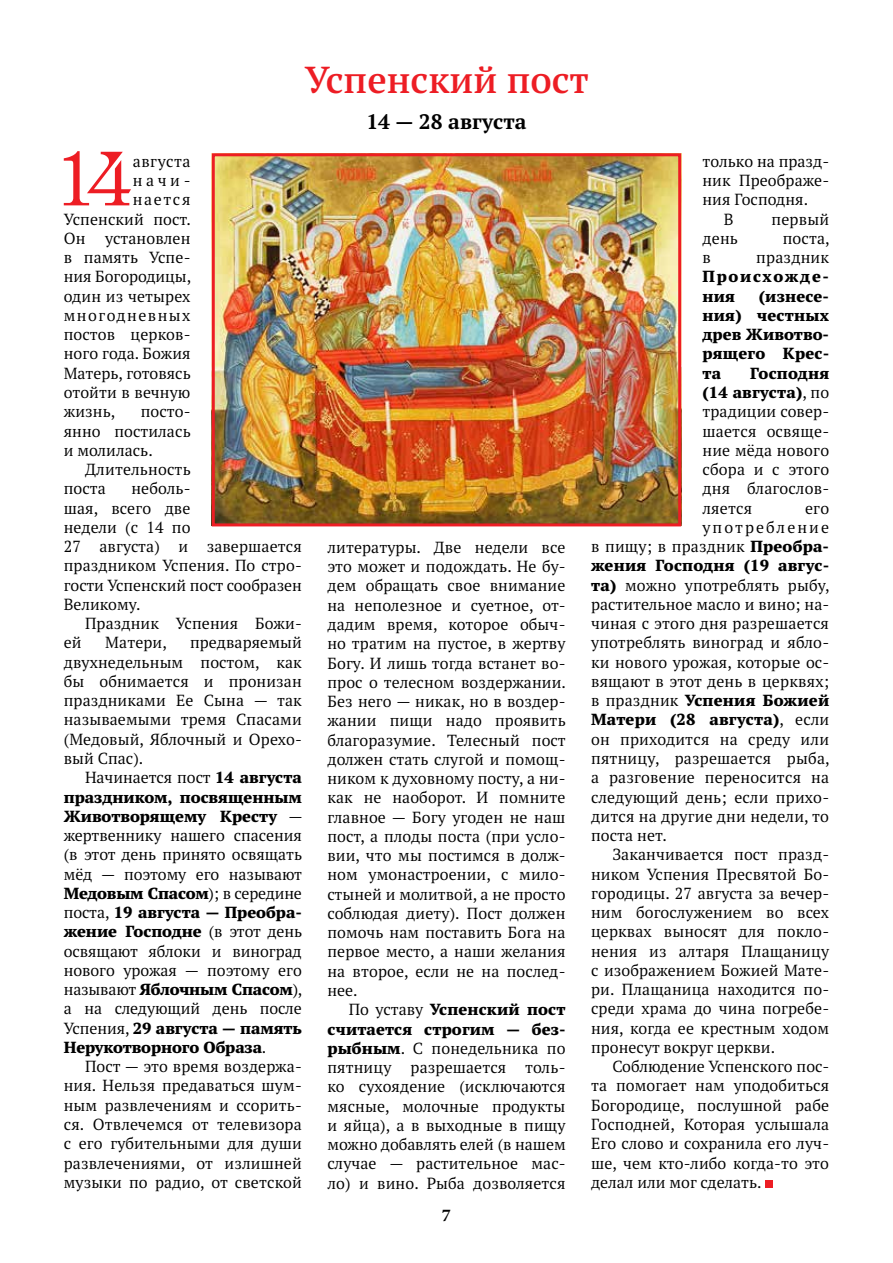
<style>
.page{position:relative;width:893px;height:1263px;background:#fff}
.page>*{position:absolute;margin:0;border:0;box-sizing:border-box;transform-origin:0 0}
.t1{font:84.15px "Antikvarika";color:#ed1d24;scale:.91 1}
.t2{font:600 37.5px "PT Serif Pro";color:#ed1d24}
.t3{font:700 21px "PT Serif Pro";color:#000}
.t4{font:700 18px "Minion Pro";color:#000}
.t5{font:16.05px/19.2px "PT Serif Pro";letter-spacing:.005em;color:#000;text-align:justify}
.t6{font:800 16.05px/19.2px "PT Serif Pro";letter-spacing:.015em;color:#000;text-align:justify}
.t7{font:800 16.05px/19.2px "PT Serif Pro";letter-spacing:.105em;color:#000}
.t8{font:16.05px "PT Serif Pro";letter-spacing:.09em;color:#000}
.t9{font:16.05px "PT Serif Pro";letter-spacing:.13em;color:#000}
.t10{font:16.05px "PT Serif Pro";letter-spacing:.035em;color:#000}
.s1{font-weight:800}
.s2{font-weight:400}
</style>
<div class="page">
<div style="left:765px;top:1180px;width:8px;height:8px;background:#ed1d24"></div>
<img style="left:216px;top:157px;width:461px;height:365px">
<div style="left:212px;top:153px;width:469px;height:373px;border:3px solid #ed1d24"></div>
<h2 class="t2" style="left:305px;top:55px;width:285px">Успенский пост</h2>
<h3 class="t3" style="left:366px;top:108px;width:162px">14 — 28 августа</h3>
<h1 class="t1" style="left:62px;top:134px;width:79px">14</h1>
<p class="t10" style="left:133px;top:151px;width:59px">августа</p>
<p class="t5" style="left:133px;top:171px;width:59px">начи-</p>
<p class="t5" style="left:133px;top:190px;width:59px">нается</p>
<p class="t5" style="left:64px;top:209px;width:129px">Успенский пост.</p>
<p class="t5" style="left:64px;top:228px;width:128px">Он установлен</p>
<p class="t5" style="left:64px;top:248px;width:128px">в память Успе-</p>
<p class="t5" style="left:64px;top:267px;width:129px">ния Богородицы,</p>
<p class="t5" style="left:64px;top:286px;width:128px">один из четырех</p>
<p class="t8" style="left:64px;top:305px;width:128px">многодневных</p>
<p class="t5" style="left:64px;top:325px;width:128px">постов церков-</p>
<p class="t5" style="left:64px;top:344px;width:128px">ного года. Божия</p>
<p class="t5" style="left:64px;top:363px;width:129px">Матерь, готовясь</p>
<p class="t5" style="left:64px;top:382px;width:128px">отойти в вечную</p>
<p class="t5" style="left:64px;top:402px;width:53px">жизнь,</p>
<p class="t5" style="left:64px;top:402px;width:128px;text-indent:77px">посто&shy;янно постилась и молилась.</p>
<p class="t5" style="left:64px;top:459px;width:128px;text-indent:21px">Длительность поста</p>
<p class="t5" style="left:64px;top:479px;width:240px;text-align:left;text-indent:68px">неболь-<br>шая, всего две<br>недели (с 14 по<br>27 августа) и завершается праздником Успения. По стро&shy;гости Успенский пост сообразен<br>Великому.</p>
<p class="t5" style="left:85px;top:613px;width:218px">Праздник Успения Божи-</p>
<p class="t5" style="left:64px;top:633px;width:19px">ей</p>
<p class="t5" style="left:105px;top:633px;width:63px">Матери,</p>
<p class="t5" style="left:64px;top:633px;width:240px;text-indent:126px">предваряемый двухнедельным постом, как бы обнимается и пронизан праздниками Ее Сына — так называемыми тремя Спасами (Медовый, Яблочный и Орехо&shy;вый Спас).</p>
<p class="t5" style="left:64px;top:768px;width:240px;text-indent:21px">Начинается пост <span class="s1">14 августа праздником, посвященным Животворящему Кресту</span> — жертвеннику нашего спасения (в этот день принято освящать мёд — поэтому его называют <span class="s1">Медовым Спасом</span>); в середине поста, <span class="s1">19 августа — Преобра&shy;жение Господне</span> (в этот день освящают яблоки и виноград нового урожая — поэтому его называют <span class="s1">Яблочным Спасом</span>), а на следующий день после Успения, <span class="s1">29 августа — память Нерукотворного Образа</span>.</p>
<p class="t5" style="left:64px;top:1056px;width:240px;text-indent:21px">Пост — это время воздержа&shy;ния. Нельзя предаваться шум&shy;ным развлечениям и ссорить&shy;ся. Отвлечемся от телевизора с его губительными для души развлечениями, от излишней музыки по радио, от светской</p>
<p class="t5" style="left:327px;top:537px;width:240px">литературы. Две недели все это может и подождать. Не бу&shy;дем обращать свое внимание на неполезное и суетное, от&shy;дадим время, которое обыч&shy;но тратим на пустое, в жертву Богу. И лишь тогда встанет во&shy;прос о телесном воздержании.<br>Без него — никак, но в воздер&shy;жании пищи надо проявить благоразумие. Телесный пост должен стать слугой и помощ&shy;ником к духовному посту, а ни&shy;как не наоборот. И помните главное — Богу угоден не наш пост, а плоды поста (при усло&shy;вии, что мы постимся в долж&shy;ном умонастроении, с мило&shy;стыней и молитвой, а не просто соблюдая диету). Пост должен помочь нам поставить Бога на первое место, а наши желания на второе, если не на послед&shy;нее.</p>
<p class="t5" style="left:327px;top:1000px;width:240px;text-indent:21px">По уставу <span class="s1">Успенский пост считается строгим — без&shy;рыбным</span>. С понедельника по пятницу разрешается толь&shy;ко сухоядение (исключаются мясные, молочные продукты и яйца), а в выходные в пищу можно добавлять елей (в нашем случае — растительное мас&shy;ло) и вино. Рыба дозволяется</p>
<p class="t4" style="left:442px;top:1202px;width:10px">7</p>
<p class="t5" style="left:702px;top:151px;width:128px">только на празд-</p>
<p class="t5" style="left:702px;top:171px;width:128px">ник Преображе-</p>
<p class="t5" style="left:702px;top:190px;width:107px">ния Господня.</p>
<p class="t5" style="left:724px;top:209px;width:11px">В</p>
<p class="t5" style="left:771px;top:209px;width:59px">первый</p>
<p class="t5" style="left:702px;top:228px;width:37px">день</p>
<p class="t5" style="left:783px;top:228px;width:49px">поста,</p>
<p class="t5" style="left:702px;top:248px;width:10px">в</p>
<p class="t5" style="left:756px;top:248px;width:74px">праздник</p>
<p class="t7" style="left:702px;top:267px;width:128px">Происхожде&shy;ния</p>
<p class="t6" style="left:702px;top:286px;width:128px;text-indent:56px">(изнесе&shy;ния) честных древ Животво&shy;рящего Крес&shy;та</p>
<p class="t5" style="left:702px;top:363px;width:128px;text-indent:48px"><span class="s1">Господня (14 августа)</span>, по традиции совер&shy;шается освяще&shy;ние мёда нового сбора и с этого дня благослов&shy;ляется</p>
<p class="t5" style="left:805px;top:498px;width:26px">его</p>
<p class="t9" style="left:702px;top:516px;width:128px">употребление</p>
<p class="t5" style="left:591px;top:536px;width:240px">в пищу; в праздник <span class="s1">Преобра-</span></p>
<p class="t6" style="left:591px;top:556px;width:240px">жения Господня (19 авгус-</p>
<p class="t5" style="left:591px;top:575px;width:240px"><span class="s1">та)</span> можно употреблять рыбу,</p>
<p class="t5" style="left:591px;top:594px;width:240px">растительное масло и вино; на-</p>
<p class="t5" style="left:591px;top:613px;width:239px">чиная с этого дня разрешается</p>
<p class="t5" style="left:591px;top:633px;width:240px">употреблять виноград и ябло-</p>
<p class="t5" style="left:591px;top:652px;width:240px">ки нового урожая, которые ос-</p>
<p class="t5" style="left:591px;top:671px;width:240px">вящают в этот день в церквях;</p>
<p class="t6" style="left:591px;top:691px;width:240px"><span class="s2">в праздник</span> Успения Божией</p>
<p class="t6" style="left:591px;top:710px;width:240px">Матери (28 августа)<span class="s2">, если</span></p>
<p class="t5" style="left:591px;top:729px;width:240px">он приходится на среду или</p>
<p class="t5" style="left:591px;top:748px;width:240px">пятницу, разрешается рыба,</p>
<p class="t5" style="left:591px;top:768px;width:239px">а разговение переносится на</p>
<p class="t5" style="left:591px;top:787px;width:240px">следующий день; если прихо-</p>
<p class="t5" style="left:591px;top:806px;width:239px">дится на другие дни недели, то</p>
<p class="t5" style="left:591px;top:825px;width:77px">поста нет.</p>
<p class="t5" style="left:612px;top:845px;width:218px">Заканчивается пост празд-</p>
<p class="t5" style="left:591px;top:864px;width:240px">ником Успения Пресвятой Бо-</p>
<p class="t5" style="left:591px;top:883px;width:240px">городицы. 27 августа за вечер-</p>
<p class="t5" style="left:591px;top:902px;width:239px">ним богослужением во всех</p>
<p class="t5" style="left:591px;top:922px;width:240px">церквах выносят для покло-</p>
<p class="t5" style="left:591px;top:941px;width:239px">нения из алтаря Плащаницу</p>
<p class="t5" style="left:591px;top:960px;width:240px">с изображением Божией Мате-</p>
<p class="t5" style="left:591px;top:979px;width:240px">ри. Плащаница находится по-</p>
<p class="t5" style="left:591px;top:999px;width:240px">среди храма до чина погребе-</p>
<p class="t5" style="left:591px;top:1018px;width:239px">ния, когда ее крестным ходом</p>
<p class="t5" style="left:591px;top:1037px;width:186px">пронесут вокруг церкви.</p>
<p class="t5" style="left:612px;top:1056px;width:216px">Соблюдение Успенского пос-</p>
<p class="t5" style="left:591px;top:1076px;width:239px">та помогает нам уподобиться</p>
<p class="t5" style="left:591px;top:1095px;width:239px">Богородице, послушной рабе</p>
<p class="t5" style="left:591px;top:1114px;width:240px">Господней, Которая услышала</p>
<p class="t5" style="left:591px;top:1134px;width:240px">Его слово и сохранила его луч-</p>
<p class="t5" style="left:591px;top:1153px;width:239px">ше, чем кто-либо когда-то это</p>
<p class="t5" style="left:591px;top:1172px;width:172px">делал или мог сделать.</p>
</div>
